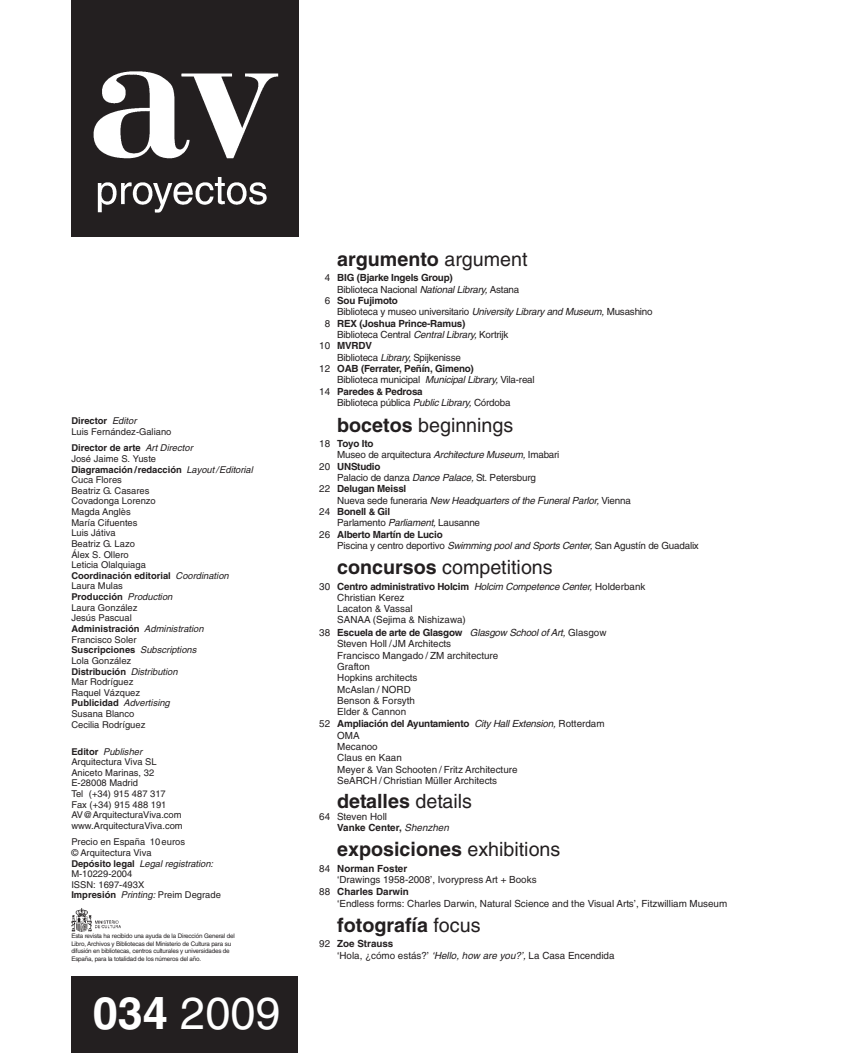
<style>
.page{position:relative;width:851px;height:1053px;background:#fff}
.page>*{position:absolute;margin:0;border:0;box-sizing:border-box;transform-origin:0 0}
.t1{font:45px "Helvetica+NALSUT";color:#fff}
.t2{font:19.62px "Helvetica Bold+THWDEI";color:#231f20}
.t3{font:19.62px "Helvetica+NALSUT";color:#231f20}
.t4{font:9.88px "Helvetica+NALSUT";letter-spacing:-.02em;color:#231f20}
.t5{font:9.88px/11.2px "Helvetica+NALSUT";color:#231f20}
.t6{font:9.88px "Helvetica Bold+THWDEI";letter-spacing:-.02em;color:#231f20}
.t7{font:9.88px "Helvetica Bold+THWDEI";color:#231f20}
.t8{font:italic 9.88px "Helvetica+NALSUT";color:#231f20}
.t9{font:9.38px/10.6px "Helvetica+NALSUT";color:#231f20}
.t10{font:9.38px "Helvetica Bold+THWDEI";color:#231f20}
.t11{font:6.25px/7.5px "Helvetica+NALSUT";letter-spacing:-.025em;color:#231f20}
.s1{font-family:"Helvetica+NALSUT";font-style:italic}
.s2{font-family:"Helvetica Bold+THWDEI"}
.s3{font-style:italic}
.s4{font-family:"Helvetica+NALSUT"}
.s5{font-size:9.25px}
.s6{font-style:normal}
</style>
<div class="page">
<div style="left:71px;top:975px;width:227px;height:77px;background:#231f20"></div>
<img style="left:71px;top:0;width:227px;height:236px">
<img style="left:71px;top:908px;width:50px;height:23px">
<p class="t10" style="left:71px;top:417px;width:69px">Director <span class="s1">Editor</span></p>
<p class="t9" style="left:71px;top:427px;width:102px">Luis Fernández-Galiano</p>
<p class="t10" style="left:71px;top:444px;width:125px">Director de arte <span class="s1">ArtDirector</span></p>
<p class="t9" style="left:71px;top:454px;width:86px">José Jaime S. Yuste</p>
<p class="t10" style="left:71px;top:465px;width:185px">Diagramación / redacción <span class="s1">Layout/ Editorial</span></p>
<p class="t9" style="left:71px;top:475px;width:86px">Cuca Flores<br>Beatriz G. Casares<br>Covadonga Lorenzo<br>Magda Anglès<br>María Cifuentes<br>Luis Játiva<br>Beatriz G. Lazo<br>Álex S. Ollero<br>Leticia Olalquiaga</p>
<p class="t10" style="left:71px;top:572px;width:161px">Coordinación editorial <span class="s1">Coordination</span></p>
<p class="t9" style="left:71px;top:581px;width:53px">Laura Mulas</p>
<p class="t10" style="left:71px;top:593px;width:104px">Producción <span class="s1">Production</span></p>
<p class="t9" style="left:71px;top:603px;width:68px">Laura González<br>Jesús Pascual</p>
<p class="t10" style="left:71px;top:625px;width:136px">Administración <span class="s1">Administration</span></p>
<p class="t9" style="left:71px;top:635px;width:67px">Francisco Soler</p>
<p class="t10" style="left:71px;top:646px;width:128px">Suscripciones <span class="s1">Subscriptions</span></p>
<p class="t9" style="left:71px;top:656px;width:61px">Lola González</p>
<p class="t10" style="left:71px;top:667px;width:110px">Distribución <span class="s1">Distribution</span></p>
<p class="t9" style="left:71px;top:677px;width:102px">Mar Rodríguez<br>Raquel Vázquez<br><span class="s2">Publicidad</span> <span class="s3">Advertising<br></span>Susana Blanco<br>Cecilia Rodríguez</p>
<p class="t9" style="left:71px;top:746px;width:113px"><span class="s2">E d i t o r</span> <span class="s3">Publisher<br></span>Arquitectura Viva SL<br>Aniceto Marinas, 32<br>E-28008 Madrid<br>Tel (+34) 915 487 317<br>Fax (+34) 915 488 191<br>AV@ArquitecturaViva.com www.ArquitecturaViva.com</p>
<p class="t9" style="left:71px;top:837px;width:151px">Precio en España 10euros<br>© Arquitectura Viva<br><span class="s2">D e p ó s i t o l e g a l</span> <span class="s3">Legal registration:<br></span>M-10229-2004<br>ISSN: 1697-493X<br><span class="s2">Impresión</span> <span class="s3">Printing:</span>Preim Degrade</p>
<p class="t11" style="left:71px;top:932px;width:165px">Esta revista ha recibido una ayuda de la Dirección General del Libro, Archivos y Bibliotecas del Ministerio de Cultura para su difusión en bibliotecas, centros culturales y universidades de España, para la totalidad de los números del año.</p>
<h1 class="t1" style="left:93px;top:996px;width:189px"><span class="s2">034</span> 2009</h1>
<h2 class="t2" style="left:337px;top:252px;width:192px">argumento <span class="s4">argument</span></h2>
<p class="t6" style="left:324px;top:274px;width:130px"><span class="s4">4</span> BIG (Bjarke Ingels Group)</p>
<p class="t4" style="left:337px;top:285px;width:183px">Biblioteca Nacional <span class="s3">NationalLibrary,</span>Astana</p>
<p class="t6" style="left:324px;top:297px;width:75px"><span class="s4">6</span> Sou Fujimoto</p>
<p class="t4" style="left:337px;top:308px;width:317px">Biblioteca y museo universitario <span class="s3">University Library and Museum,</span>Musashino</p>
<p class="t6" style="left:324px;top:319px;width:142px"><span class="s4">8</span> REX (Joshua Prince-Ramus)</p>
<p class="t4" style="left:337px;top:331px;width:173px">Biblioteca Central <span class="s3">CentralLibrary,</span>Kortrijk</p>
<p class="t6" style="left:319px;top:342px;width:54px"><span class="s4">10</span> MVRDV</p>
<p class="t4" style="left:337px;top:353px;width:125px">Biblioteca <span class="s3">Library,</span>Spijkenisse</p>
<p class="t6" style="left:319px;top:365px;width:156px"><span class="s4">12</span> OAB (Ferrater, Peñín, Gimeno)</p>
<p class="t4" style="left:337px;top:376px;width:199px">Biblioteca municipal <span class="s3">MunicipalLibrary,</span>Vila-real</p>
<p class="t6" style="left:319px;top:387px;width:105px"><span class="s4">14</span> Paredes <span class="s5">&amp;</span> Pedrosa</p>
<p class="t4" style="left:337px;top:399px;width:175px">Biblioteca pública <span class="s3">Public Library,</span>Córdoba</p>
<h2 class="t3" style="left:337px;top:417px;width:177px"><span class="s2">bocetos</span> beginnings</h2>
<p class="t6" style="left:319px;top:440px;width:56px"><span class="s4">18</span> Toyo Ito</p>
<p class="t4" style="left:337px;top:451px;width:224px">Museo de arquitectura <span class="s3">Architecture Museum,</span>Imabari</p>
<p class="t6" style="left:319px;top:462px;width:63px"><span class="s4">20</span> UNStudio</p>
<p class="t4" style="left:337px;top:474px;width:200px">Palacio de danza <span class="s3">Dance Palace,</span>St. Petersburg</p>
<p class="t6" style="left:319px;top:485px;width:89px"><span class="s4">22</span> Delugan Meissl</p>
<p class="t8" style="left:337px;top:496px;width:295px"><span class="s6">N u e v a s e d e f u n e r a r i a</span> New Headquarters ofthe FuneralParlor, <span class="s6">V i e n n a</span></p>
<p class="t6" style="left:319px;top:508px;width:72px"><span class="s4">24</span> Bonell <span class="s5">&amp;</span> Gil</p>
<p class="t4" style="left:337px;top:519px;width:144px">Parlamento <span class="s3">Parliament,</span>Lausanne</p>
<p class="t6" style="left:319px;top:530px;width:125px"><span class="s4">26</span> Alberto Martín de Lucio</p>
<p class="t4" style="left:337px;top:542px;width:363px">Piscina y centro deportivo <span class="s3">Swimming pooland Sports Center,</span>San Agustín de Guadalix</p>
<h2 class="t3" style="left:337px;top:560px;width:217px"><span class="s2">concursos</span> competitions</h2>
<p class="t6" style="left:319px;top:582px;width:327px"><span class="s4">30</span> Centro administrativo Holcim <span class="s1">Holcim Competence Center,</span><span class="s4">Holderbank</span></p>
<p class="t5" style="left:337px;top:592px;width:130px">Christian Kerez<br>Lacaton <span class="s5">&amp;</span> Vassal<br>SANAA (Sejima <span class="s5">&amp;</span> Nishizawa)</p>
<p class="t6" style="left:319px;top:629px;width:289px"><span class="s4">38</span> Escuela de arte de Glasgow <span class="s1">Glasgow SchoolofArt,</span><span class="s4">Glasgow</span></p>
<p class="t5" style="left:337px;top:639px;width:163px">Steven Holl / JM Architects<br>Francisco Mangado / ZM architecture<br>Grafton<br>Hopkins architects<br>McAslan / NORD<br>Benson <span class="s5">&amp;</span> Forsyth<br>Elder <span class="s5">&amp;</span> Cannon</p>
<p class="t6" style="left:319px;top:720px;width:287px"><span class="s4">52</span> Ampliación del Ayuntamiento <span class="s1">City HallExtension,</span><span class="s4">Rotterdam</span></p>
<p class="t5" style="left:337px;top:730px;width:182px">OMA<br>Mecanoo<br>Claus en Kaan<br>Meyer <span class="s5">&amp;</span> Van Schooten / Fritz Architecture<br>SeARCH / Christian Müller Architects</p>
<h2 class="t2" style="left:337px;top:793px;width:136px">detalles <span class="s4">details</span></h2>
<p class="t5" style="left:319px;top:811px;width:69px">64 Steven Holl</p>
<p class="t7" style="left:337px;top:823px;width:115px">Vanke Center, <span class="s1">Shenzhen</span></p>
<h2 class="t2" style="left:337px;top:841px;width:224px">exposiciones <span class="s4">exhibitions</span></h2>
<p class="t7" style="left:319px;top:864px;width:89px"><span class="s4">84</span> Norman Foster</p>
<p class="t5" style="left:337px;top:874px;width:201px">‘Drawings 1958-2008’, Ivorypress Art + Books</p>
<p class="t7" style="left:319px;top:888px;width:91px"><span class="s4">88</span> Charles Darwin</p>
<p class="t5" style="left:337px;top:898px;width:391px">‘Endless forms: Charles Darwin, Natural Science and the Visual Arts’, Fitzwilliam Museum</p>
<h2 class="t2" style="left:337px;top:917px;width:145px">fotografía <span class="s4">focus</span></h2>
<p class="t7" style="left:319px;top:940px;width:76px"><span class="s4">92</span> Zoe Strauss</p>
<p class="t5" style="left:337px;top:950px;width:279px">‘Hola, ¿cómo estás?’ <span class="s3">‘Hello,how are you?’,</span>La Casa Encendida</p>
</div>
